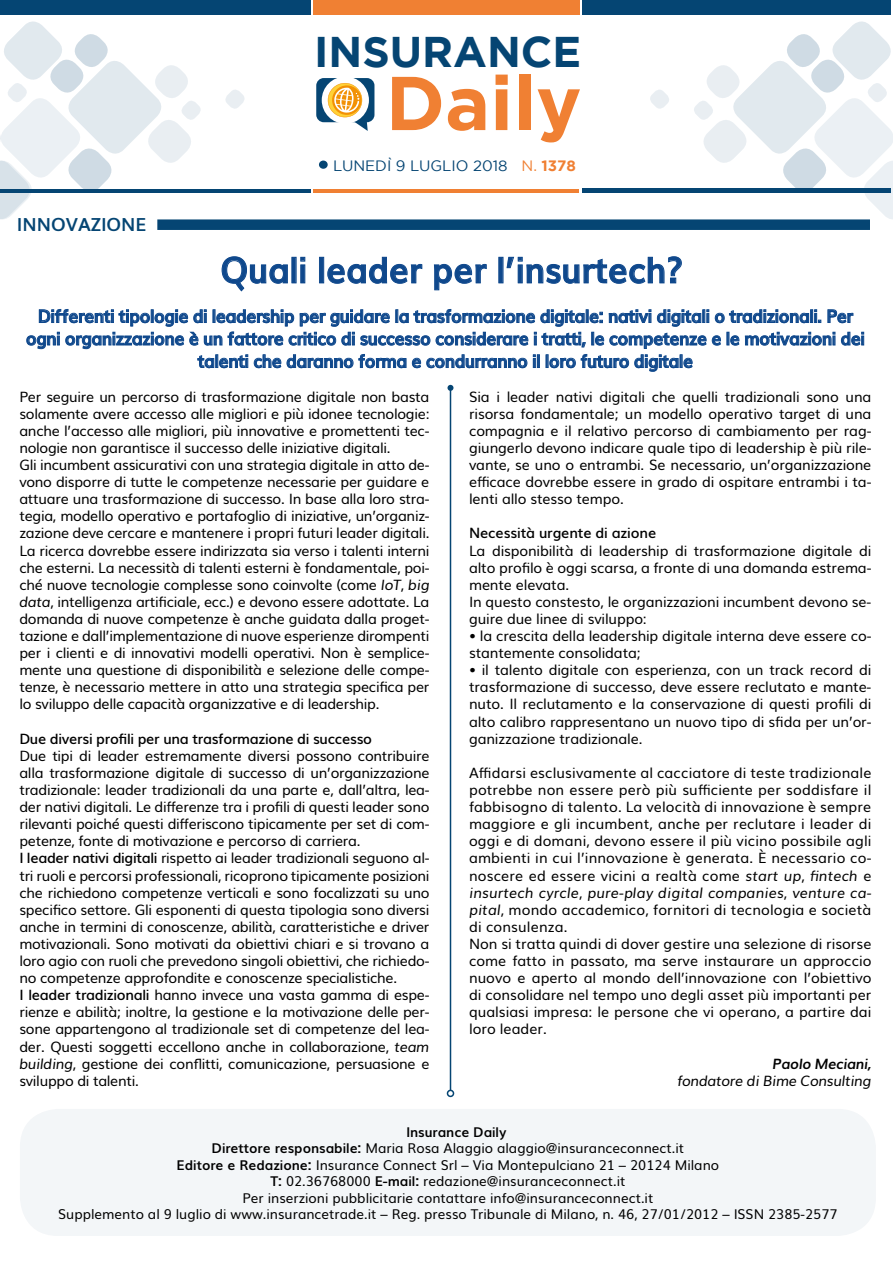
<style>
.page{position:relative;width:893px;height:1263px;background:#fff}
.page>*{position:absolute;margin:0;border:0;box-sizing:border-box;transform-origin:0 0}
.t1{font:700 76.05px "Gotham";color:#f08033}
.t2{font:700 42.9px "Gotham";color:#054573}
.t3{font:700 36px "Muli";color:#0f488c;scale:.95 1}
.t4{font:700 18px/22.5px "Muli";letter-spacing:-.02em;color:#0f488c;text-align:center;scale:.95 1}
.t5{font:700 18px "Muli";color:#054573}
.t6{font:15px "Gotham";color:#054573}
.t7{font:14.25px/17.1px "Muli";letter-spacing:-.02em;color:#000}
.t8{font:14.25px/17.1px "Muli";letter-spacing:.01em;color:#000}
.t9{font:600 14.25px "Muli";letter-spacing:-.02em;color:#000}
.t10{font:italic 14.25px "Muli";letter-spacing:-.02em;color:#000}
.t11{font:italic 700 14.25px "Muli";letter-spacing:-.02em;color:#000}
.t12{font:13.5px "Muli";color:#000}
.t13{font:700 13.5px "Muli";color:#000}
.s1{color:#f08033}
.s2{font-weight:700;color:#f08033}
.s3{font-style:italic}
.s4{font-weight:600}
.s5{font-weight:700}
</style>
<div class="page">
<div style="left:0;top:0;width:310px;height:15px;background:#054573"></div>
<div style="left:583px;top:0;width:308px;height:14px;background:#054573"></div>
<div style="left:313px;top:0;width:267px;height:15px;background:#f08033"></div>
<hr style="left:0;top:189px;width:310px;height:3px;background:#054573">
<hr style="left:583px;top:188px;width:308px;height:4px;background:#054573">
<hr style="left:314px;top:189px;width:265px;height:3px;background:#f08033">
<div style="left:316px;top:78px;width:58px;height:44px;background:#054573;border-radius:8px"></div>
<div style="left:322px;top:77px;width:47px;height:47px;background:#fff;border-radius:50%"></div>
<svg style="left:328px;top:83px;width:40px;height:48px"></svg>
<div style="left:319px;top:161px;width:9px;height:8px;background:#054573;border-radius:50%"></div>
<svg style="left:225px;top:90px;width:20px;height:19px"></svg>
<svg style="left:650px;top:90px;width:19px;height:19px"></svg>
<svg style="left:0;top:21px;width:203px;height:199px"></svg>
<svg style="left:691px;top:21px;width:202px;height:198px"></svg>
<div style="left:20px;top:1109px;width:856px;height:127px;background:#f3f6f8;border-radius:38px"></div>
<svg style="left:221px;top:256px;width:67px;height:36px"></svg>
<svg style="left:300px;top:257px;width:5px;height:4px"></svg>
<div style="left:319px;top:257px;width:5px;height:26px;border:1px solid #0f488c"></div>
<svg style="left:327px;top:257px;width:96px;height:27px"></svg>
<svg style="left:434px;top:264px;width:53px;height:27px"></svg>
<svg style="left:506px;top:256px;width:176px;height:28px"></svg>
<svg style="left:26px;top:309px;width:838px;height:63px"></svg>
<div style="left:157px;top:219px;width:713px;height:11px;background:#054573"></div>
<hr style="left:450px;top:388px;width:1px;height:702px;background:#054573">
<svg style="left:447px;top:385px;width:6px;height:6px"></svg>
<div style="left:447px;top:1090px;width:7px;height:7px;border:2px solid #054573;border-radius:50%"></div>
<h2 class="t2" style="left:314px;top:27px;width:269px">INSURANCE</h2>
<h1 class="t1" style="left:386px;top:59px;width:197px">Daily</h1>
<p class="t5" style="left:17px;top:210px;width:131px">INNOVAZIONE</p>
<p class="t6" style="left:333px;top:157px;width:244px">LUNEDÌ 9 LUGLIO 2018 <span class="s1">N.</span> <span class="s2">1378</span></p>
<h3 class="t3" style="left:220px;top:241px;width:489px">Quali leader per l’insurtech?</h3>
<p class="t4" style="left:26px;top:304px;width:885px">Differenti tipologie di leadership per guidare la trasformazione digitale: nativi digitali o tradizionali. Per ogni organizzazione è un fattore critico di successo considerare i tratti, le competenze e le motivazioni dei talenti che daranno forma e condurranno il loro futuro digitale</p>
<p class="t7" style="left:19px;top:387px;width:412px">Per seguire un percorso di trasformazione digitale non basta solamente avere accesso alle migliori e più idonee tecnologie: anche l’accesso alle migliori, più innovative e promettenti tec&shy;nologie non garantisce il successo delle iniziative digitali.<br>Gli incumbent assicurativi con una strategia digitale in atto de&shy;vono disporre di tutte le competenze necessarie per guidare e attuare una trasformazione di successo. In base alla loro stra&shy;tegia, modello operativo e portafoglio di iniziative, un’organiz&shy;zazione deve cercare e mantenere i propri futuri leader digitali.<br>La ricerca dovrebbe essere indirizzata sia verso i talenti interni che esterni. La necessità di talenti esterni è fondamentale, poi&shy;ché nuove tecnologie complesse sono coinvolte (come <span class="s3">IoT</span>, <span class="s3">big data</span>, intelligenza artificiale, ecc.) e devono essere adottate. La domanda di nuove competenze è anche guidata dalla proget&shy;tazione e dall’implementazione di nuove esperienze dirompenti per i clienti e di innovativi modelli operativi. Non è semplice&shy;mente una questione di disponibilità e selezione delle compe&shy;tenze, è necessario mettere in atto una strategia specifica per lo sviluppo delle capacità organizzative e di leadership.</p>
<p class="t9" style="left:19px;top:727px;width:354px">Due diversi profili per una trasformazione di successo</p>
<p class="t7" style="left:19px;top:746px;width:412px">Due tipi di leader estremamente diversi possono contribuire alla trasformazione digitale di successo di un’organizzazione tradizionale: leader tradizionali da una parte e, dall’altra, lea&shy;der nativi digitali. Le differenze tra i profili di questi leader sono rilevanti poiché questi differiscono tipicamente per set di com&shy;petenze, fonte di motivazione e percorso di carriera.<br><span class="s4">I leader nativi digitali</span> rispetto ai leader tradizionali seguono al&shy;tri ruoli e percorsi professionali, ricoprono tipicamente posizioni che richiedono competenze verticali e sono focalizzati su uno specifico settore. Gli esponenti di questa tipologia sono diversi anche in termini di conoscenze, abilità, caratteristiche e driver motivazionali. Sono motivati da obiettivi chiari e si trovano a loro agio con ruoli che prevedono singoli obiettivi, che richiedo&shy;no competenze approfondite e conoscenze specialistiche.<br><span class="s4">I leader tradizionali</span> hanno invece una vasta gamma di espe&shy;rienze e abilità; inoltre, la gestione e la motivazione delle per&shy;sone appartengono al tradizionale set di competenze del lea&shy;der. Questi soggetti eccellono anche in collaborazione, <span class="s3">team building</span>, gestione dei conflitti, comunicazione, persuasione e sviluppo di talenti.</p>
<p class="t7" style="left:469px;top:387px;width:404px;text-align:justify">Sia i leader nativi digitali che quelli tradizionali sono una risorsa fondamentale; un modello operativo target di una compagnia e il relativo percorso di cambiamento per rag&shy;giungerlo devono indicare quale tipo di leadership è più rile&shy;vante, se uno o entrambi. Se necessario, un’organizzazione efficace dovrebbe essere in grado di ospitare entrambi i ta&shy;lenti allo stesso tempo.</p>
<p class="t9" style="left:469px;top:522px;width:189px">Necessità urgente di azione</p>
<p class="t7" style="left:469px;top:541px;width:404px">La disponibilità di leadership di trasformazione digitale di alto profilo è oggi scarsa, a fronte di una domanda estrema&shy;mente elevata.<br>In questo constesto, le organizzazioni incumbent devono se&shy;guire due linee di sviluppo:</p>
<p class="t7" style="left:469px;top:626px;width:404px">• la crescita della leadership digitale interna deve essere co&shy;stantemente consolidata;</p>
<p class="t7" style="left:469px;top:660px;width:404px;text-align:justify">• il talento digitale con esperienza, con un track record di trasformazione di successo, deve essere reclutato e mante&shy;nuto. Il reclutamento e la conservazione di questi profili di alto calibro rappresentano un nuovo tipo di sfida per un’or&shy;ganizzazione tradizionale.</p>
<p class="t8" style="left:469px;top:763px;width:404px">Affidarsi esclusivamente al cacciatore di teste tradizionale potrebbe non essere però più sufficiente per soddisfare il fabbisogno di talento. La velocità di innovazione è sempre maggiore e gli incumbent, anche per reclutare i leader di oggi e di domani, devono essere il più vicino possibile agli ambienti in cui l’innovazione è generata. È necessario co&shy;noscere ed essere vicini a realtà come <span class="s3">start up</span>, <span class="s3">fintech</span> e <span class="s3">insurtech cyrcle</span>, <span class="s3">pure-play digital companies</span>, <span class="s3">venture ca&shy;pital</span>, mondo accademico, fornitori di tecnologia e società di consulenza.<br>Non si tratta quindi di dover gestire una selezione di risorse come fatto in passato, ma serve instaurare un approccio nuovo e aperto al mondo dell’innovazione con l’obiettivo di consolidare nel tempo uno degli asset più importanti per qualsiasi impresa: le persone che vi operano, a partire dai loro leader.</p>
<p class="t11" style="left:773px;top:1052px;width:100px">Paolo Meciani,</p>
<p class="t10" style="left:677px;top:1069px;width:195px">fondatore di Bime Consulting</p>
<p class="t13" style="left:406px;top:1121px;width:102px">Insurance Daily</p>
<p class="t12" style="left:212px;top:1137px;width:474px"><span class="s5">Direttore responsabile:</span> Maria Rosa Alaggio alaggio@insuranceconnect.it</p>
<p class="t12" style="left:177px;top:1154px;width:544px"><span class="s5">Editore e Redazione:</span> Insurance Connect Srl – Via Montepulciano 21 – 20124 Milano</p>
<p class="t12" style="left:270px;top:1170px;width:356px"><span class="s5">T:</span> 02.36768000 <span class="s5">E-mail:</span> redazione@insuranceconnect.it</p>
<p class="t12" style="left:242px;top:1187px;width:412px">Per inserzioni pubblicitarie contattare info@insuranceconnect.it</p>
<p class="t12" style="left:58px;top:1203px;width:781px">Supplemento al 9 luglio di www.insurancetrade.it – Reg. presso Tribunale di Milano, n. 46, 27/01/2012 – ISSN 2385-2577</p>
</div>
